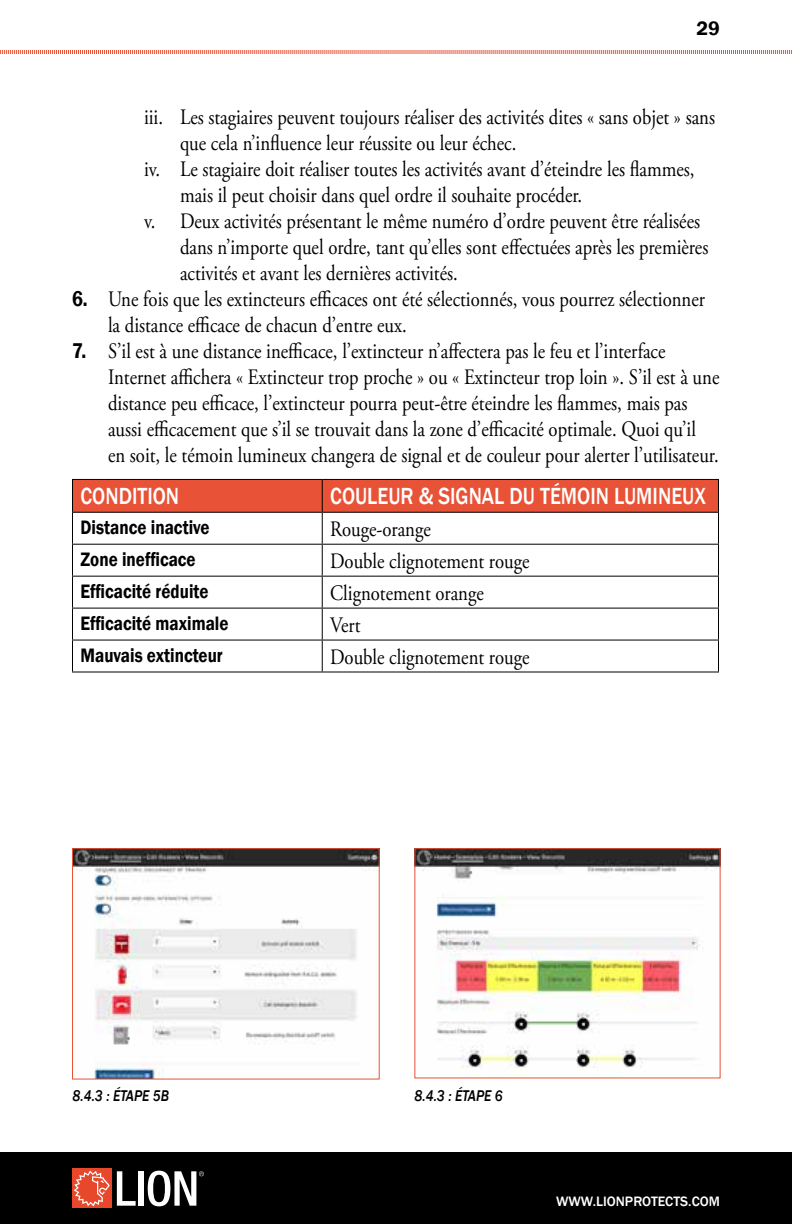
<style>
.page{position:relative;width:792px;height:1224px;background:#fff}
.page>*{position:absolute;margin:0;border:0;box-sizing:border-box;transform-origin:0 0}
.t1{font:500 24px "Franklin Gothic";color:#fff;scale:.85 1}
.t2{font:22px/26px "Adobe Garamond Pro";color:#000;scale:.85 1}
.t3{font:600 20px "Franklin Gothic";color:#000;scale:.85 1}
.t4{font:600 20px "Franklin Gothic";color:#000}
.t5{font:italic 500 16px "Franklin Gothic";color:#000;scale:.85 1}
.t6{font:500 14px "Franklin Gothic";color:#fff}
.s1{font-family:"Franklin Gothic";font-weight:600}
</style>
<div class="page">
<div style="left:0;top:1152px;width:792px;height:72px;background:#000"></div>
<svg style="left:117px;top:1171px;width:19px;height:35px"></svg>
<div style="left:138px;top:1171px;width:6px;height:35px;background:#fff"></div>
<div style="left:72px;top:1169px;width:40px;height:39px;background:#e7472a"></div>
<svg style="left:74px;top:1171px;width:36px;height:35px"></svg>
<svg style="left:148px;top:1171px;width:56px;height:35px"></svg>
<svg style="left:0;top:50px;width:792px;height:4px;background:#f2a799"></svg>
<img style="left:416px;top:850px;width:303px;height:226px">
<img style="left:74px;top:850px;width:304px;height:228px">
<div style="left:72px;top:848px;width:308px;height:232px;border:1px solid #e85236"></div>
<div style="left:73px;top:480px;width:645px;height:32px;background:#e85236"></div>
<hr style="left:72px;top:479px;width:250px;height:1px;background:#000">
<hr style="left:72px;top:480px;width:1px;height:32px;background:#000">
<hr style="left:322px;top:479px;width:397px;height:1px;background:#000">
<hr style="left:322px;top:480px;width:1px;height:32px;background:#000">
<hr style="left:718px;top:480px;width:1px;height:32px;background:#000">
<hr style="left:72px;top:512px;width:250px;height:1px;background:#000">
<hr style="left:72px;top:513px;width:1px;height:31px;background:#000">
<hr style="left:322px;top:512px;width:397px;height:1px;background:#000">
<hr style="left:322px;top:513px;width:1px;height:31px;background:#000">
<hr style="left:718px;top:513px;width:1px;height:31px;background:#000">
<hr style="left:72px;top:544px;width:250px;height:1px;background:#000">
<hr style="left:72px;top:545px;width:1px;height:31px;background:#000">
<hr style="left:322px;top:544px;width:397px;height:1px;background:#000">
<hr style="left:322px;top:545px;width:1px;height:31px;background:#000">
<hr style="left:718px;top:545px;width:1px;height:31px;background:#000">
<hr style="left:72px;top:576px;width:250px;height:1px;background:#000">
<hr style="left:72px;top:577px;width:1px;height:31px;background:#000">
<hr style="left:322px;top:576px;width:397px;height:1px;background:#000">
<hr style="left:322px;top:577px;width:1px;height:31px;background:#000">
<hr style="left:718px;top:577px;width:1px;height:31px;background:#000">
<hr style="left:72px;top:608px;width:250px;height:1px;background:#000">
<hr style="left:72px;top:609px;width:1px;height:31px;background:#000">
<hr style="left:322px;top:608px;width:397px;height:1px;background:#000">
<hr style="left:322px;top:609px;width:1px;height:31px;background:#000">
<hr style="left:718px;top:609px;width:1px;height:31px;background:#000">
<hr style="left:72px;top:640px;width:250px;height:1px;background:#000">
<hr style="left:72px;top:641px;width:1px;height:31px;background:#000">
<hr style="left:322px;top:640px;width:397px;height:1px;background:#000">
<hr style="left:322px;top:641px;width:1px;height:31px;background:#000">
<hr style="left:718px;top:641px;width:1px;height:31px;background:#000">
<hr style="left:72px;top:672px;width:250px;height:1px;background:#000">
<hr style="left:322px;top:672px;width:397px;height:1px;background:#000">
<p class="t4" style="left:697px;top:16px;width:25px">29</p>
<p class="t2" style="left:144px;top:105px;width:673px">iii. Les stagiaires peuvent toujours réaliser des activités dites « sans objet » sans</p>
<p class="t2" style="left:180px;top:131px;width:397px">que cela n’influence leur réussite ou leur échec.</p>
<p class="t2" style="left:144px;top:157px;width:649px">iv. Le stagiaire doit réaliser toutes les activités avant d’éteindre les flammes,</p>
<p class="t2" style="left:180px;top:183px;width:475px">mais il peut choisir dans quel ordre il souhaite procéder.</p>
<p class="t2" style="left:144px;top:209px;width:656px">v. Deux activités présentant le même numéro d’ordre peuvent être réalisées</p>
<p class="t2" style="left:180px;top:235px;width:623px">dans n’importe quel ordre, tant qu’elles sont effectuées après les premières</p>
<p class="t2" style="left:180px;top:261px;width:328px">activités et avant les dernières activités.</p>
<p class="t2" style="left:108px;top:287px;width:704px;text-indent:-36px"><span class="s1">6.</span> Une fois que les extincteurs efficaces ont été sélectionnés, vous pourrez sélectionner la distance efficace de chacun d’entre eux.</p>
<p class="t2" style="left:108px;top:339px;width:721px;text-indent:-36px"><span class="s1">7.</span> S’il est à une distance inefficace, l’extincteur n’affectera pas le feu et l’interface Internet affichera « Extincteur trop proche » ou « Extincteur trop loin ». S’il est à une distance peu efficace, l’extincteur pourra peut-être éteindre les flammes, mais pas aussi efficacement que s’il se trouvait dans la zone d’efficacité optimale. Quoi qu’il<br>en soit, le témoin lumineux changera de signal et de couleur pour alerter l’utilisateur.</p>
<p class="t1" style="left:80px;top:481px;width:118px">CONDITION</p>
<p class="t1" style="left:330px;top:481px;width:444px">COULEUR &amp; SIGNAL DU TÉMOIN LUMINEUX</p>
<p class="t3" style="left:80px;top:515px;width:153px">Distance inactive</p>
<p class="t2" style="left:330px;top:517px;width:120px">Rouge-orange</p>
<p class="t3" style="left:80px;top:547px;width:137px">Zone inefficace</p>
<p class="t2" style="left:330px;top:549px;width:236px">Double clignotement rouge</p>
<p class="t3" style="left:80px;top:579px;width:152px">Efficacité réduite</p>
<p class="t2" style="left:330px;top:581px;width:182px">Clignotement orange</p>
<p class="t3" style="left:80px;top:611px;width:176px">Efficacité maximale</p>
<p class="t2" style="left:330px;top:613px;width:37px">Vert</p>
<p class="t3" style="left:80px;top:643px;width:169px">Mauvais extincteur</p>
<p class="t2" style="left:330px;top:645px;width:236px">Double clignotement rouge</p>
<p class="t5" style="left:73px;top:1086px;width:115px">8.4.3 : ÉTAPE 5B</p>
<p class="t5" style="left:414px;top:1086px;width:105px">8.4.3 : ÉTAPE 6</p>
<p class="t6" style="left:556px;top:1193px;width:165px">WWW.LIONPROTECTS.COM</p>
</div>
